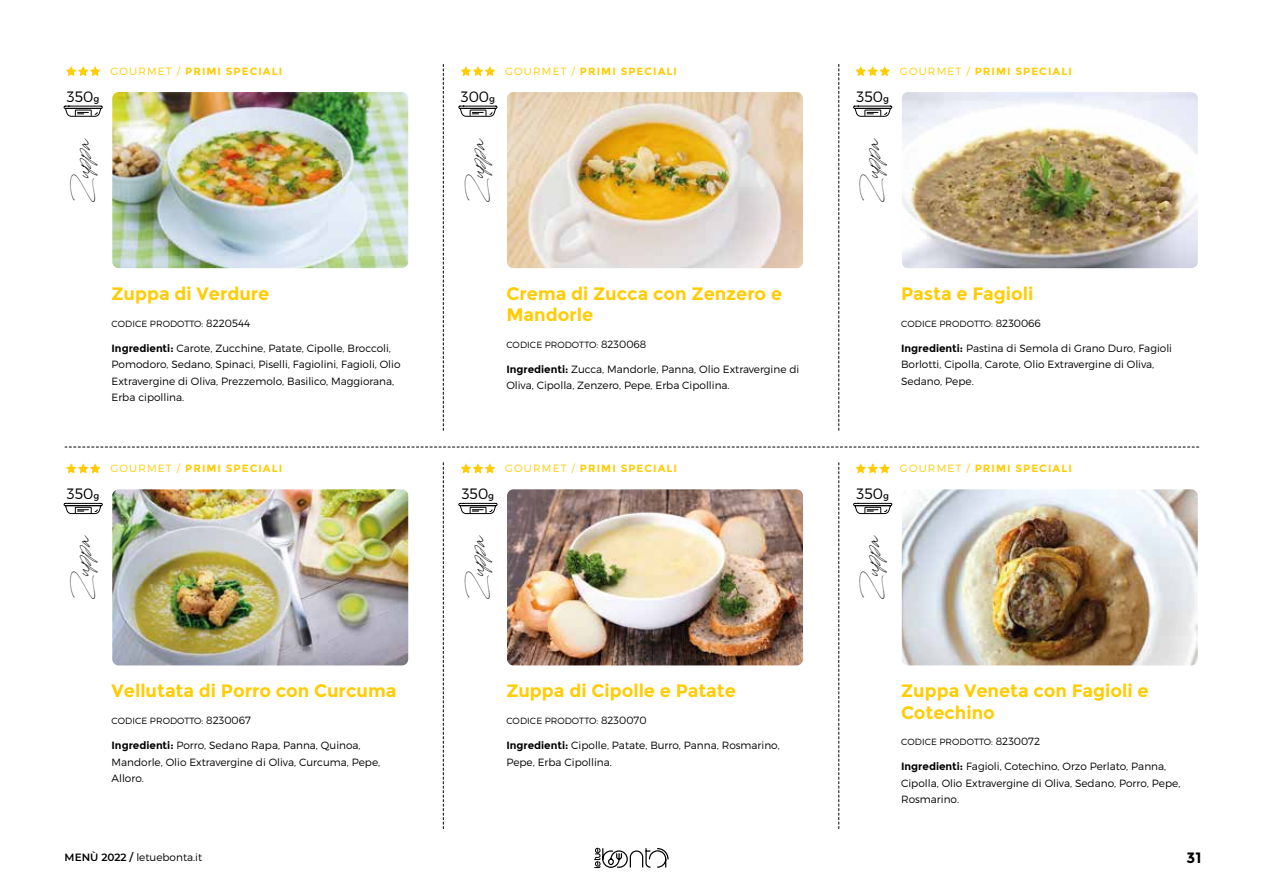
<style>
.page{position:relative;width:1263px;height:893px;background:#fff}
.page>*{position:absolute;margin:0;border:0;box-sizing:border-box;transform-origin:0 0}
.t1{font:700 18px/21px "Montserrat";color:#ffcc05}
.t2{font:300 15px "Montserrat";color:#000}
.t3{font:700 15px "Montserrat";color:#000}
.t4{font:13.5px "Carneys Gallery Script Demo Ver";color:#000}
.t5{font:300 10.5px/16.5px "Montserrat";color:#000}
.t6{font:700 10.5px "Montserrat";letter-spacing:.1em;color:#ffcc05}
.t7{font:300 9px "Montserrat";letter-spacing:.01em;color:#000}
.s1{font-weight:300}
.s2{font-weight:400;font-size:9px}
.s3{font-size:10.5px}
.s4{font-weight:700}
.s5{font-weight:600}
</style>
<div class="page">
<svg style="left:443px;top:64px;width:1px;height:366px"></svg>
<svg style="left:838px;top:64px;width:1px;height:366px"></svg>
<svg style="left:65px;top:447px;width:1134px;height:1px"></svg>
<svg style="left:443px;top:463px;width:1px;height:366px"></svg>
<svg style="left:838px;top:463px;width:1px;height:366px"></svg>
<svg style="left:594px;top:847px;width:75px;height:21px"></svg>
<img style="left:112px;top:92px;width:296px;height:176px">
<svg style="left:63px;top:106px;width:40px;height:11px"></svg>
<svg style="left:66px;top:66px;width:34px;height:10px"></svg>
<img style="left:507px;top:92px;width:296px;height:176px">
<svg style="left:458px;top:106px;width:40px;height:11px"></svg>
<svg style="left:461px;top:66px;width:34px;height:10px"></svg>
<img style="left:902px;top:92px;width:296px;height:176px">
<svg style="left:853px;top:106px;width:39px;height:11px"></svg>
<svg style="left:855px;top:66px;width:35px;height:10px"></svg>
<img style="left:112px;top:489px;width:296px;height:176px">
<svg style="left:63px;top:503px;width:40px;height:11px"></svg>
<svg style="left:66px;top:463px;width:34px;height:10px"></svg>
<img style="left:507px;top:489px;width:296px;height:176px">
<svg style="left:458px;top:503px;width:40px;height:11px"></svg>
<svg style="left:461px;top:463px;width:34px;height:10px"></svg>
<img style="left:902px;top:489px;width:296px;height:176px">
<svg style="left:853px;top:503px;width:39px;height:11px"></svg>
<svg style="left:855px;top:463px;width:35px;height:10px"></svg>
<p class="t6" style="left:110px;top:65px;width:173px"><span class="s1">GOURMET /</span> PRIMI SPECIALI</p>
<p class="t6" style="left:505px;top:65px;width:173px"><span class="s1">GOURMET /</span> PRIMI SPECIALI</p>
<p class="t6" style="left:900px;top:65px;width:173px"><span class="s1">GOURMET /</span> PRIMI SPECIALI</p>
<h2 class="t2" style="left:67px;top:88px;width:34px">350<span class="s2">g</span></h2>
<h2 class="t2" style="left:461px;top:88px;width:36px">300<span class="s2">g</span></h2>
<h2 class="t2" style="left:856px;top:88px;width:34px">350<span class="s2">g</span></h2>
<p class="t4" style="left:75px;top:202px;width:69px;rotate:-90deg">Z uppa</p>
<p class="t4" style="left:470px;top:202px;width:69px;rotate:-90deg">Z uppa</p>
<p class="t4" style="left:865px;top:202px;width:69px;rotate:-90deg">Z uppa</p>
<h1 class="t1" style="left:112px;top:283px;width:159px">Zuppa di Verdure</h1>
<p class="t7" style="left:112px;top:318px;width:140px">CODICE PRODOTTO: <span class="s3">8220544</span></p>
<p class="t5" style="left:112px;top:340px;width:290px"><span class="s4">Ingredienti:</span> Carote, Zucchine, Patate, Cipolle, Broccoli, Pomodoro, Sedano, Spinaci, Piselli, Fagiolini, Fagioli, Olio Extravergine di Oliva, Prezzemolo, Basilico, Maggiorana, Erba cipollina.</p>
<h1 class="t1" style="left:506px;top:283px;width:277px">Crema di Zucca con Zenzero e<br>Mandorle</h1>
<p class="t7" style="left:506px;top:339px;width:141px">CODICE PRODOTTO: <span class="s3">8230068</span></p>
<p class="t5" style="left:506px;top:361px;width:294px"><span class="s4">Ingredienti:</span> Zucca, Mandorle, Panna, Olio Extravergine di<br>Oliva, Cipolla, Zenzero, Pepe, Erba Cipollina.</p>
<h1 class="t1" style="left:901px;top:283px;width:134px">Pasta e Fagioli</h1>
<p class="t7" style="left:901px;top:318px;width:141px">CODICE PRODOTTO: <span class="s3">8230066</span></p>
<p class="t5" style="left:901px;top:340px;width:272px"><span class="s4">Ingredienti:</span> Pastina di Semola di Grano Duro, Fagioli<br>Borlotti, Cipolla, Carote, Olio Extravergine di Oliva,<br>Sedano, Pepe.</p>
<p class="t6" style="left:110px;top:462px;width:173px"><span class="s1">GOURMET /</span> PRIMI SPECIALI</p>
<p class="t6" style="left:505px;top:462px;width:173px"><span class="s1">GOURMET /</span> PRIMI SPECIALI</p>
<p class="t6" style="left:900px;top:462px;width:173px"><span class="s1">GOURMET /</span> PRIMI SPECIALI</p>
<h2 class="t2" style="left:67px;top:485px;width:34px">350<span class="s2">g</span></h2>
<h2 class="t2" style="left:462px;top:485px;width:34px">350<span class="s2">g</span></h2>
<h2 class="t2" style="left:856px;top:485px;width:34px">350<span class="s2">g</span></h2>
<p class="t4" style="left:75px;top:599px;width:69px;rotate:-90deg">Z uppa</p>
<p class="t4" style="left:470px;top:599px;width:69px;rotate:-90deg">Z uppa</p>
<p class="t4" style="left:865px;top:599px;width:69px;rotate:-90deg">Z uppa</p>
<h1 class="t1" style="left:112px;top:681px;width:286px">Vellutata di Porro con Curcuma</h1>
<p class="t7" style="left:112px;top:715px;width:141px">CODICE PRODOTTO: <span class="s3">8230067</span></p>
<p class="t5" style="left:112px;top:737px;width:270px"><span class="s4">Ingredienti:</span> Porro, Sedano Rapa, Panna, Quinoa,<br>Mandorle, Olio Extravergine di Oliva, Curcuma, Pepe,<br>Alloro.</p>
<h1 class="t1" style="left:506px;top:681px;width:231px">Zuppa di Cipolle e Patate</h1>
<p class="t7" style="left:506px;top:715px;width:142px">CODICE PRODOTTO: <span class="s3">8230070</span></p>
<p class="t5" style="left:506px;top:737px;width:275px"><span class="s4">Ingredienti:</span> Cipolle, Patate, Burro, Panna, Rosmarino,<br>Pepe, Erba Cipollina.</p>
<h1 class="t1" style="left:901px;top:681px;width:249px">Zuppa Veneta con Fagioli e<br>Cotechino</h1>
<p class="t7" style="left:901px;top:736px;width:141px">CODICE PRODOTTO: <span class="s3">8230072</span></p>
<p class="t5" style="left:901px;top:758px;width:281px"><span class="s4">Ingredienti:</span> Fagioli, Cotechino, Orzo Perlato, Panna,<br>Cipolla, Olio Extravergine di Oliva, Sedano, Porro, Pepe,<br>Rosmarino.</p>
<p class="t5" style="left:65px;top:849px;width:139px"><span class="s5">MENÙ 2022 /</span> letuebonta.it</p>
<h2 class="t3" style="left:1187px;top:849px;width:16px">31</h2>
</div>
